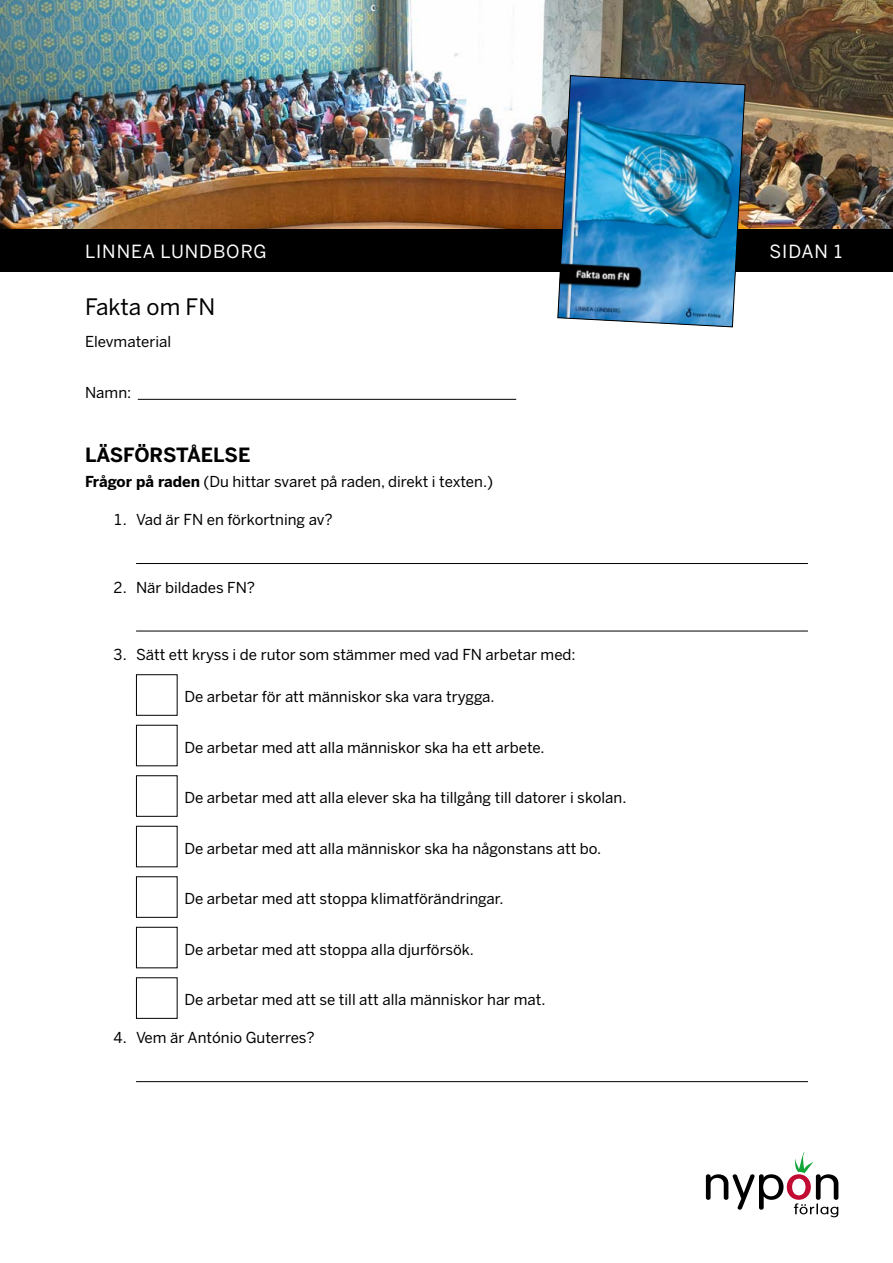
<style>
.page{position:relative;width:893px;height:1263px;background:#fff}
.page>*{position:absolute;margin:0;border:0;box-sizing:border-box;transform-origin:0 0}
.t1{font:22.5px "Benton Sans";color:#000}
.t2{font:700 19.5px "Benton Sans";letter-spacing:-.005em;color:#000}
.t3{font:18px "Benton Sans";letter-spacing:.05em;color:#fff}
.t4{font:15px "Benton Sans";color:#000}
.s1{font-weight:700}
</style>
<div class="page">
<img style="left:0;top:0;width:893px;height:230px">
<div style="left:0;top:230px;width:893px;height:42px;background:#000"></div>
<img style="left:557px;top:75px;width:189px;height:253px">
<svg style="left:706px;top:1152px;width:132px;height:65px"></svg>
<hr style="left:138px;top:399px;width:378px;height:1px;background:#000">
<hr style="left:136px;top:563px;width:672px;height:1px;background:#000">
<hr style="left:136px;top:631px;width:672px;height:1px;background:#000">
<hr style="left:136px;top:1081px;width:672px;height:1px;background:#000">
<div style="left:136px;top:674px;width:42px;height:42px;border:1px solid #000"></div>
<div style="left:136px;top:775px;width:42px;height:42px;border:1px solid #000"></div>
<div style="left:136px;top:876px;width:42px;height:42px;border:1px solid #000"></div>
<div style="left:136px;top:927px;width:42px;height:41px;border:1px solid #000"></div>
<div style="left:136px;top:977px;width:42px;height:42px;border:1px solid #000"></div>
<p class="t3" style="left:85px;top:241px;width:183px">LINNEA LUNDBORG</p>
<h1 class="t1" style="left:85px;top:294px;width:132px">Fakta om FN</h1>
<p class="t4" style="left:85px;top:333px;width:88px">Elevmaterial</p>
<p class="t4" style="left:85px;top:384px;width:48px">Namn:</p>
<h2 class="t2" style="left:85px;top:442px;width:167px">LÄSFÖRSTÅELSE</h2>
<p class="t4" style="left:85px;top:473px;width:410px"><span class="s1">Frågor på raden</span> (Du hittar svaret på raden, direkt i texten.)</p>
<p class="t4" style="left:113px;top:511px;width:221px">1. Vad är FN en förkortning av?</p>
<p class="t4" style="left:113px;top:578px;width:144px">2. När bildades FN?</p>
<p class="t4" style="left:113px;top:646px;width:464px">3. Sätt ett kryss i de rutor som stämmer med vad FN arbetar med:</p>
<p class="t4" style="left:185px;top:688px;width:312px">De arbetar för att människor ska vara trygga.</p>
<p class="t4" style="left:185px;top:738px;width:362px">De arbetar med att alla människor ska ha ett arbete.</p>
<p class="t4" style="left:185px;top:789px;width:443px">De arbetar med att alla elever ska ha tillgång till datorer i skolan.</p>
<p class="t4" style="left:185px;top:839px;width:418px">De arbetar med att alla människor ska ha någonstans att bo.</p>
<p class="t4" style="left:185px;top:890px;width:321px">De arbetar med att stoppa klimatförändringar.</p>
<p class="t4" style="left:185px;top:940px;width:291px">De arbetar med att stoppa alla djurförsök.</p>
<p class="t4" style="left:185px;top:991px;width:363px">De arbetar med att se till att alla människor har mat.</p>
<p class="t4" style="left:113px;top:1029px;width:203px">4. Vem är António Guterres?</p>
<p class="t3" style="left:769px;top:241px;width:74px">SIDAN 1</p>
</div>
